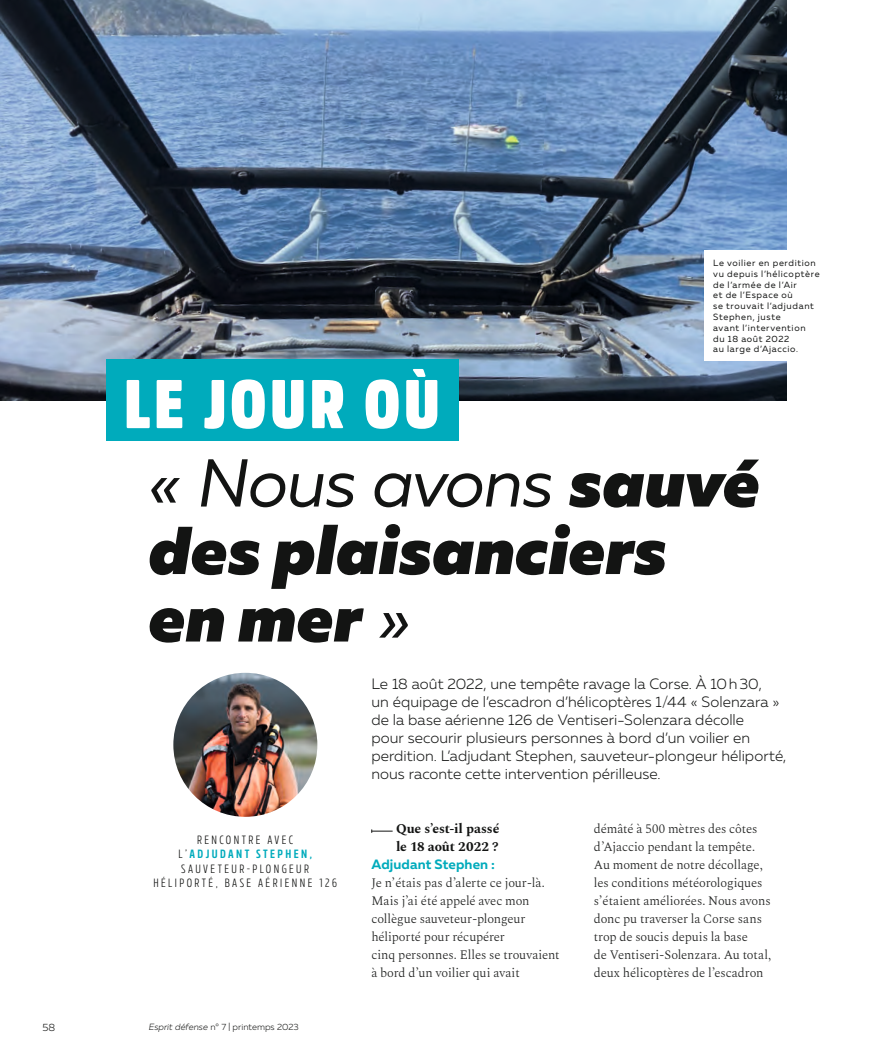
<style>
.page{position:relative;width:893px;height:1063px;background:#fff}
.page>*{position:absolute;margin:0;border:0;box-sizing:border-box;transform-origin:0 0}
.t1{font:900 68.85px "Rockeby Cd";letter-spacing:.04em;color:#fff}
.t2{font:italic 900 67.5px/67.5px "Muller";letter-spacing:.005em;color:#131413}
.t3{font:300 15px/18px "Muller";letter-spacing:.005em;color:#131413}
.t4{font:700 13.5px/18px "Spectral";letter-spacing:-.005em;color:#131413}
.t5{font:700 13.5px "Muller";letter-spacing:.01em;color:#00abbc}
.t6{font:300 12.75px/18px "Spectral";letter-spacing:-.01em;color:#222322}
.t7{font:12px/14.4px "Rockeby Cd";letter-spacing:.2em;color:#131413;text-align:center}
.t8{font:300 10.5px "Muller";color:#131413}
.t9{font:9px/10.8px "Muller";letter-spacing:.07em;color:#131413}
.t10{font:300 9px "Muller";color:#131413}
.s1{font-weight:400}
.s2{font-weight:700;color:#00abbc}
.s3{font-style:italic}
</style>
<div class="page">
<img style="left:0;top:0;width:787px;height:400px">
<svg style="left:371px;top:829px;width:22px;height:4px"></svg>
<img style="left:173px;top:673px;width:144px;height:144px;border-radius:72px">
<div style="left:106px;top:360px;width:352px;height:81px;background:#00abbc"></div>
<div style="left:705px;top:251px;width:124px;height:110px;background:#fff"></div>
<h1 class="t1" style="left:124px;top:362px;width:318px">LE JOUR OÙ</h1>
<p class="t9" style="left:713px;top:257px;width:108px">Le voilier en perdition vu depuis l’hélicoptère de l’armée de l’Air<br>et de l’Espace où<br>se trouvait l’adjudant<br>Stephen, juste<br>avant l’intervention<br>du 18 août 2022<br>au large d’Ajaccio.</p>
<h2 class="t2" style="left:149px;top:449px;width:613px"><span class="s1">« Nous avons</span> sauvé des plaisanciers en mer <span class="s1">»</span></h2>
<p class="t3" style="left:371px;top:675px;width:417px">Le 18 août 2022, une tempête ravage la Corse. À 10h30,<br>un équipage de l’escadron d’hélicoptères 1/44 « Solenzara » de la base aérienne 126 de Ventiseri-Solenzara décolle<br>pour secourir plusieurs personnes à bord d’un voilier en perdition. L’adjudant Stephen, sauveteur-plongeur héliporté, nous raconte cette intervention périlleuse.</p>
<p class="t7" style="left:153px;top:834px;width:185px">RENCONTRE AVEC<br>L’<span class="s2">ADJUDANT STEPHEN,<br></span>SAUVETEUR-PLONGEUR<br>HÉLIPORTÉ, BASE AÉRIENNE 126</p>
<p class="t8" style="left:43px;top:1021px;width:14px">58</p>
<p class="t10" style="left:149px;top:1021px;width:152px"><span class="s3">Esprit défense</span> n° 7 | printemps 2023</p>
<p class="t4" style="left:396px;top:820px;width:105px">Que s’est-il passé le 18 août 2022 ?</p>
<p class="t5" style="left:371px;top:856px;width:125px">Adjudant Stephen :</p>
<p class="t6" style="left:371px;top:873px;width:190px">Je n’étais pas d’alerte ce jour-là.<br>Mais j’ai été appelé avec mon collègue sauveteur-plongeur héliporté pour récupérer<br>cinq personnes. Elles se trouvaient à bord d’un voilier qui avait</p>
<p class="t6" style="left:594px;top:819px;width:179px">démâté à 500 mètres des côtes d’Ajaccio pendant la tempête.<br>Au moment de notre décollage, les conditions météorologiques s’étaient améliorées. Nous avons donc pu traverser la Corse sans trop de soucis depuis la base<br>de Ventiseri-Solenzara. Au total, deux hélicoptères de l’escadron</p>
</div>
